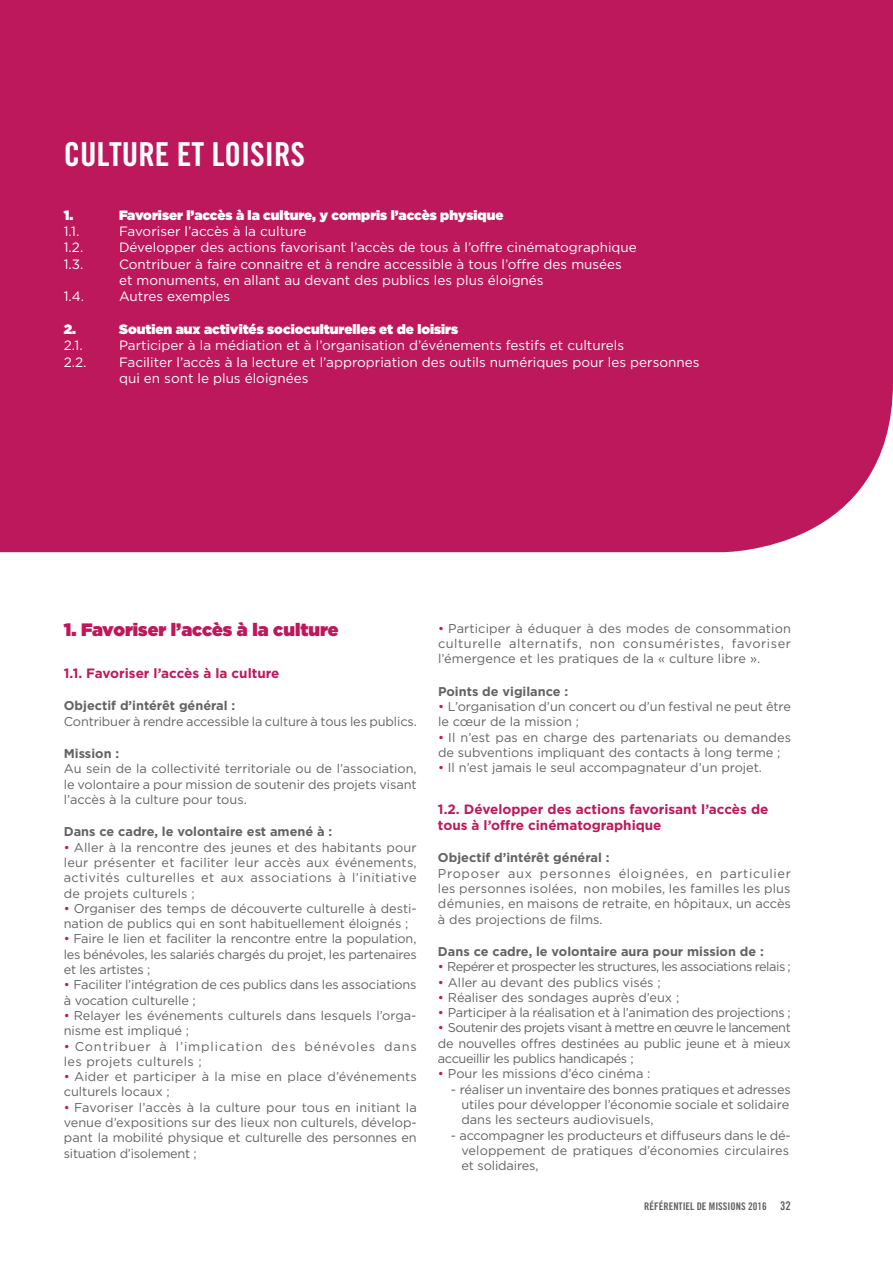
<style>
.page{position:relative;width:893px;height:1263px;background:#fff}
.page>*{position:absolute;margin:0;border:0;box-sizing:border-box;transform-origin:0 0}
.t1{font:33px "Trade Gothic Bold Cond Twenty";color:#fff}
.t2{font:900 18px "Gotham";color:#be185c}
.t3{font:13.5px/16.2px "Gotham";color:#fff}
.t4{font:700 13.5px/16.2px "Gotham";color:#be185c}
.t5{font:900 13.5px "Gotham";color:#fff}
.t6{font:12.75px/15.3px "Gotham";letter-spacing:-.005em;color:#646363;text-align:justify}
.t7{font:700 12.75px "Gotham";color:#646363}
.t8{font:12.75px/15.3px "Gotham";letter-spacing:.07em;color:#646363}
.t9{font:12.75px/15.3px "Gotham";letter-spacing:.015em;color:#646363}
.t10{font:12.75px "Gotham";letter-spacing:-.035em;color:#646363}
.t11{font:10.5px "Trade Gothic Bold Cond Twenty";color:#646363}
.s1{color:#be185c}
.s2{font-size:12px}
</style>
<div class="page">
<div style="left:0;top:0;width:893px;height:552px;background:#be185c"></div>
<h1 class="t1" style="left:64px;top:134px;width:243px">CULTURE ET LOISIRS</h1>
<p class="t5" style="left:64px;top:206px;width:11px">1.</p>
<p class="t5" style="left:119px;top:206px;width:386px">Favoriser l’accès à la culture, y compris l’accès physique</p>
<p class="t3" style="left:64px;top:223px;width:17px">1.1.</p>
<p class="t3" style="left:119px;top:223px;width:189px">Favoriser l’accès à la culture</p>
<p class="t3" style="left:64px;top:239px;width:21px">1.2.</p>
<p class="t3" style="left:119px;top:239px;width:519px">Développer des actions favorisant l’accès de tous à l’offre cinématographique</p>
<p class="t3" style="left:64px;top:255px;width:21px">1.3.</p>
<p class="t3" style="left:119px;top:255px;width:504px">Contribuer à faire connaitre et à rendre accessible à tous l’offre des musées et monuments, en allant au devant des publics les plus éloignés</p>
<p class="t3" style="left:64px;top:288px;width:22px">1.4.</p>
<p class="t3" style="left:119px;top:288px;width:113px">Autres exemples</p>
<p class="t5" style="left:64px;top:320px;width:14px">2.</p>
<p class="t5" style="left:119px;top:320px;width:341px">Soutien aux activités socioculturelles et de loisirs</p>
<p class="t3" style="left:64px;top:337px;width:20px">2.1.</p>
<p class="t3" style="left:119px;top:337px;width:507px">Participer à la médiation et à l’organisation d’événements festifs et culturels</p>
<p class="t3" style="left:64px;top:353px;width:24px">2.2.</p>
<p class="t3" style="left:119px;top:353px;width:582px">Faciliter l’accès à la lecture et l’appropriation des outils numériques pour les personnes qui en sont le plus éloignées</p>
<h2 class="t2" style="left:64px;top:617px;width:276px">1. Favoriser l’accès à la culture</h2>
<p class="t4" style="left:64px;top:665px;width:217px">1.1. Favoriser l’accès à la culture</p>
<p class="t7" style="left:64px;top:698px;width:173px">Objectif d’intérêt général :</p>
<p class="t6" style="left:64px;top:713px;width:355px">Contribuer à rendre accessible la culture à tous les publics.</p>
<p class="t7" style="left:64px;top:746px;width:57px">Mission :</p>
<p class="t6" style="left:64px;top:761px;width:354px">Au sein de la collectivité territoriale ou de l’association, le volontaire a pour mission de soutenir des projets visant l’accès à la culture pour tous.</p>
<p class="t7" style="left:64px;top:824px;width:270px">Dans ce cadre, le volontaire est amené à :</p>
<p class="t6" style="left:64px;top:839px;width:354px"><span class="s1">•</span> Aller à la rencontre des jeunes et des habitants pour leur présenter et faciliter leur accès aux événements, activités culturelles et aux associations à l’initiative de projets culturels ;</p>
<p class="t6" style="left:64px;top:900px;width:354px"><span class="s1">•</span> Organiser des temps de découverte culturelle à desti&shy;nation de publics qui en sont habituellement éloignés ;</p>
<p class="t6" style="left:64px;top:931px;width:354px"><span class="s1">•</span> Faire le lien et faciliter la rencontre entre la population, les bénévoles, les salariés chargés du projet, les partenaires et les artistes ;</p>
<p class="t6" style="left:64px;top:977px;width:354px"><span class="s1">•</span> Faciliter l’intégration de ces publics dans les associations à vocation culturelle ;</p>
<p class="t6" style="left:64px;top:1007px;width:354px"><span class="s1">•</span> Relayer les événements culturels dans lesquels l’orga&shy;nisme est impliqué ;</p>
<p class="t8" style="left:64px;top:1038px;width:355px"><span class="s1">•</span> Contribuer à l’implication des bénévoles dans les projets culturels ;</p>
<p class="t9" style="left:64px;top:1069px;width:355px"><span class="s1">•</span> Aider et participer à la mise en place d’événements culturels locaux ;</p>
<p class="t6" style="left:64px;top:1099px;width:355px"><span class="s1">•</span> Favoriser l’accès à la culture pour tous en initiant la venue d’expositions sur des lieux non culturels, dévelop&shy;pant la mobilité physique et culturelle des personnes en situation d’isolement ;</p>
<p class="t6" style="left:438px;top:620px;width:355px"><span class="s1">•</span> Participer à éduquer à des modes de consommation culturelle alternatifs, non consuméristes, favoriser l’émergence et les pratiques de la « culture libre ».</p>
<p class="t7" style="left:438px;top:683px;width:132px">Points de vigilance :</p>
<p class="t6" style="left:438px;top:698px;width:354px"><span class="s1">•</span> L’organisation d’un concert ou d’un festival ne peut être le cœur de la mission ;</p>
<p class="t6" style="left:438px;top:729px;width:354px"><span class="s1">•</span> Il n’est pas en charge des partenariats ou demandes de subventions impliquant des contacts à long terme ;</p>
<p class="t6" style="left:438px;top:760px;width:326px"><span class="s1">•</span> Il n’est jamais le seul accompagnateur d’un projet.</p>
<p class="t4" style="left:438px;top:801px;width:332px">1.2. Développer des actions favorisant l’accès de tous à l’offre cinématographique</p>
<p class="t7" style="left:438px;top:850px;width:173px">Objectif d’intérêt général :</p>
<p class="t6" style="left:438px;top:865px;width:355px">Proposer aux personnes éloignées, en particulier les personnes isolées, non mobiles, les familles les plus démunies, en maisons de retraite, en hôpitaux, un accès à des projections de films.</p>
<p class="t7" style="left:438px;top:944px;width:327px">Dans ce cadre, le volontaire aura pour mission de :</p>
<p class="t10" style="left:438px;top:958px;width:354px"><span class="s1">•</span> Repérer et prospecter les structures, les associations relais ;</p>
<p class="t6" style="left:438px;top:974px;width:224px"><span class="s1">•</span> Aller au devant des publics visés ;</p>
<p class="t6" style="left:438px;top:989px;width:243px"><span class="s1">•</span> Réaliser des sondages auprès d’eux ;</p>
<p class="t6" style="left:438px;top:1005px;width:354px"><span class="s1">•</span> Participer à la réalisation et à l’animation des projections ;</p>
<p class="t6" style="left:438px;top:1020px;width:354px"><span class="s1">•</span> Soutenir des projets visant à mettre en œuvre le lancement de nouvelles offres destinées au public jeune et à mieux accueillir les publics handicapés ;</p>
<p class="t6" style="left:438px;top:1066px;width:214px"><span class="s1">•</span> Pour les missions d’éco cinéma :</p>
<p class="t6" style="left:461px;top:1081px;width:331px;text-align:left;text-indent:-11px">- réaliser un inventaire des bonnes pratiques et adresses utiles pour développer l’économie sociale et solidaire dans les secteurs audiovisuels,</p>
<p class="t6" style="left:461px;top:1127px;width:331px;text-align:left;text-indent:-11px">- accompagner les producteurs et diffuseurs dans le dé&shy;veloppement de pratiques d’économies circulaires et solidaires,</p>
<p class="t11" style="left:644px;top:1200px;width:148px">RÉFÉRENTIEL DE MISSIONS 2016 <span class="s2">32</span></p>
</div>
